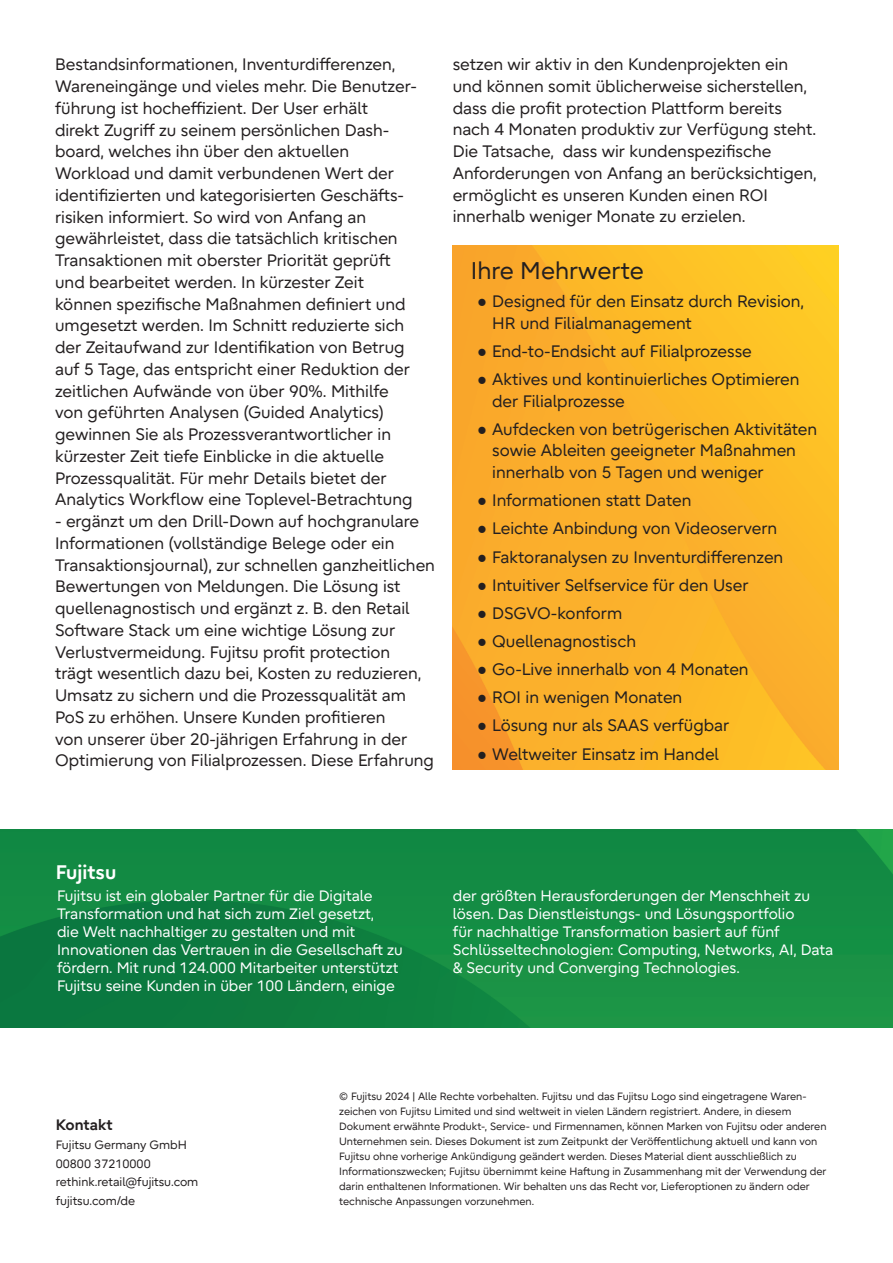
<style>
.page{position:relative;width:893px;height:1263px;background:#fff}
.page>*{position:absolute;margin:0;border:0;box-sizing:border-box;transform-origin:0 0}
.t1{font:24px "Fujitsu Infinity Pro";color:#231f20}
.t2{font:700 19.5px "Fujitsu Infinity Pro";color:#fff}
.t3{font:16.5px/21.8px "Fujitsu Infinity Pro";color:#231f20}
.t4{font:15px/18px "Fujitsu Infinity Pro";color:#fff}
.t5{font:700 15px "Fujitsu Infinity Pro";color:#231f20}
.t6{font:12px/18.6px "Fujitsu Infinity Pro";color:#231f20}
.t7{font:10.5px/15px "Fujitsu Infinity Pro";color:#231f20}
.s1{font-family:"Tahoma"}
</style>
<div class="page">
<img style="left:0;top:829px;width:893px;height:199px">
<img style="left:453px;top:246px;width:385px;height:524px">
<p class="t3" style="left:55px;top:54px;width:363px">Bestandsinformationen, Inventurdifferenzen, Wareneingänge und vieles mehr. Die Benutzer&shy;führung ist hocheffizient. Der User erhält<br>direkt Zugriff zu seinem persönlichen Dash&shy;board, welches ihn über den aktuellen Workload und damit verbundenen Wert der identifizierten und kategorisierten Geschäfts&shy;risiken informiert. So wird von Anfang an gewährleistet, dass die tatsächlich kritischen Transaktionen mit oberster Priorität geprüft und bearbeitet werden. In kürzester Zeit können spezifische Maßnahmen definiert und umgesetzt werden. Im Schnitt reduzierte sich der Zeitaufwand zur Identifikation von Betrug auf 5 Tage, das entspricht einer Reduktion der zeitlichen Aufwände von über 90%. Mithilfe von geführten Analysen (Guided Analytics) gewinnen Sie als Prozessverantwortlicher in kürzester Zeit tiefe Einblicke in die aktuelle Prozessqualität. Für mehr Details bietet der Analytics Workflow eine Toplevel-Betrachtung</p>
<p class="t3" style="left:55px;top:510px;width:381px">- ergänzt um den Drill-Down auf hochgranulare Informationen (vollständige Belege oder ein Transaktionsjournal), zur schnellen ganzheitlichen Bewertungen von Meldungen. Die Lösung ist quellenagnostisch und ergänzt z. B. den Retail Software Stack um eine wichtige Lösung zur Verlustvermeidung. Fujitsu profit protection<br>trägt wesentlich dazu bei, Kosten zu reduzieren, Umsatz zu sichern und die Prozessqualität am PoS zu erhöhen. Unsere Kunden profitieren<br>von unserer über 20-jährigen Erfahrung in der Optimierung von Filialprozessen. Diese Erfahrung</p>
<p class="t3" style="left:453px;top:53px;width:366px">setzen wir aktiv in den Kundenprojekten ein und können somit üblicherweise sicherstellen, dass die profit protection Plattform bereits nach 4 Monaten produktiv zur Verfügung steht.<br>Die Tatsache, dass wir kundenspezifische Anforderungen von Anfang an berücksichtigen, ermöglicht es unseren Kunden einen ROI innerhalb weniger Monate zu erzielen.</p>
<h1 class="t1" style="left:471px;top:255px;width:174px">Ihre Mehrwerte</h1>
<p class="t3" style="left:492px;top:290px;width:313px;text-indent:-15px"><span class="s1">●</span> Designed für den Einsatz durch Revision,<br>HR und Filialmanagement</p>
<p class="t3" style="left:477px;top:340px;width:276px"><span class="s1">●</span> End-to-Endsicht auf Filialprozesse</p>
<p class="t3" style="left:492px;top:368px;width:309px;text-indent:-15px"><span class="s1">●</span> Aktives und kontinuierliches Optimieren der Filialprozesse</p>
<p class="t3" style="left:492px;top:418px;width:327px;text-indent:-15px"><span class="s1">●</span> Aufdecken von betrügerischen Aktivitäten sowie Ableiten geeigneter Maßnahmen innerhalb von 5 Tagen und weniger</p>
<p class="t3" style="left:477px;top:490px;width:216px"><span class="s1">●</span> Informationen statt Daten</p>
<p class="t3" style="left:477px;top:518px;width:301px"><span class="s1">●</span> Leichte Anbindung von Videoservern</p>
<p class="t3" style="left:477px;top:546px;width:307px"><span class="s1">●</span> Faktoranalysen zu Inventurdifferenzen</p>
<p class="t3" style="left:477px;top:574px;width:273px"><span class="s1">●</span> Intuitiver Selfservice für den User</p>
<p class="t3" style="left:477px;top:602px;width:146px"><span class="s1">●</span> DSGVO-konform</p>
<p class="t3" style="left:477px;top:630px;width:160px"><span class="s1">●</span> Quellenagnostisch</p>
<p class="t3" style="left:477px;top:658px;width:273px"><span class="s1">●</span> Go-Live innerhalb von 4 Monaten</p>
<p class="t3" style="left:477px;top:686px;width:207px"><span class="s1">●</span> ROI in wenigen Monaten</p>
<p class="t3" style="left:477px;top:715px;width:254px"><span class="s1">●</span> Lösung nur als SAAS verfügbar</p>
<p class="t3" style="left:477px;top:743px;width:243px"><span class="s1">●</span> Weltweiter Einsatz im Handel</p>
<p class="t2" style="left:56px;top:859px;width:62px">Fujitsu</p>
<p class="t4" style="left:57px;top:886px;width:347px">Fujitsu ist ein globaler Partner für die Digitale Transformation und hat sich zum Ziel gesetzt,<br>die Welt nachhaltiger zu gestalten und mit Innovationen das Vertrauen in die Gesellschaft zu fördern. Mit rund 124.000 Mitarbeiter unterstützt Fujitsu seine Kunden in über 100 Ländern, einige</p>
<p class="t4" style="left:453px;top:886px;width:382px">der größten Herausforderungen der Menschheit zu lösen. Das Dienstleistungs- und Lösungsportfolio<br>für nachhaltige Transformation basiert auf fünf Schlüsseltechnologien: Computing, Networks, AI, Data &amp; Security und Converging Technologies.</p>
<p class="t5" style="left:56px;top:1115px;width:58px">Kontakt</p>
<p class="t6" style="left:56px;top:1135px;width:144px">Fujitsu Germany GmbH<br>00800 37210000 rethink.retail@fujitsu.com fujitsu.com/de</p>
<p class="t7" style="left:339px;top:1089px;width:489px">© Fujitsu 2024 | Alle Rechte vorbehalten. Fujitsu und das Fujitsu Logo sind eingetragene Waren&shy;zeichen von Fujitsu Limited und sind weltweit in vielen Ländern registriert. Andere, in diesem Dokument erwähnte Produkt-, Service- und Firmennamen, können Marken von Fujitsu oder anderen Unternehmen sein. Dieses Dokument ist zum Zeitpunkt der Veröffentlichung aktuell und kann von Fujitsu ohne vorherige Ankündigung geändert werden. Dieses Material dient ausschließlich zu Informationszwecken; Fujitsu übernimmt keine Haftung in Zusammenhang mit der Verwendung der darin enthaltenen Informationen. Wir behalten uns das Recht vor, Lieferoptionen zu ändern oder technische Anpassungen vorzunehmen.</p>
</div>
